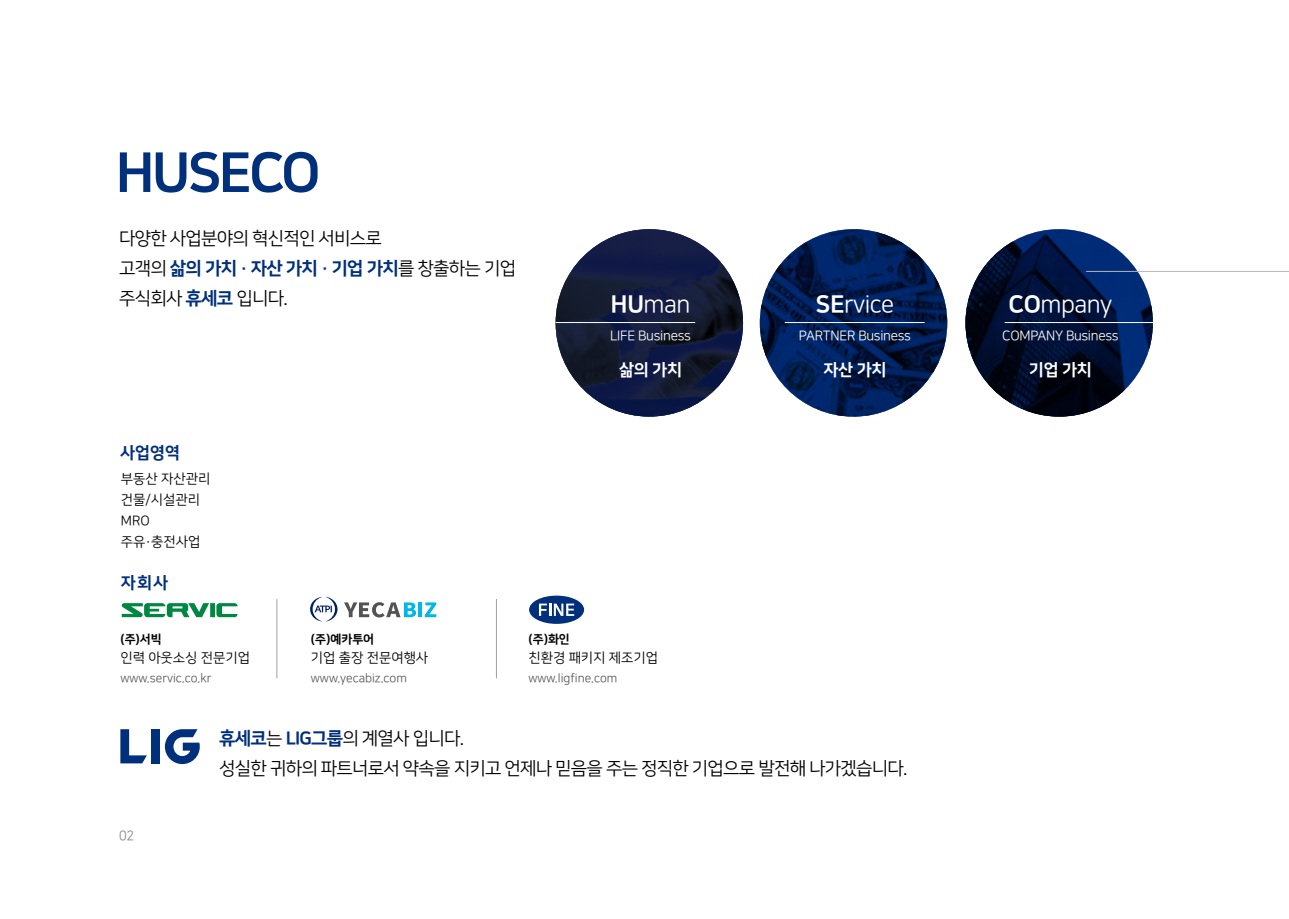
<style>
.page{position:relative;width:1289px;height:919px;background:#fff}
.page>*{position:absolute;margin:0;border:0;box-sizing:border-box;transform-origin:0 0}
.t1{font:24px "Nanum Square R";letter-spacing:-.02em;color:#fff}
.t2{font:18px/30px "Nanum Square R";letter-spacing:-.04em;color:#000}
.t3{font:18px "Nanum Square EB";letter-spacing:-.04em;color:#002f7b}
.t4{font:16.5px "Nanum Square EB";letter-spacing:-.02em;color:#fff}
.t5{font:16.5px "Nanum Square EB";color:#002f7b}
.t6{font:13.5px/21px "Nanum Square R";color:#000}
.t7{font:13.5px "Nanum Square R";letter-spacing:-.02em;color:#fff}
.t8{font:13.5px "Nanum Square R";color:#898989;scale:.95 1}
.t9{font:12px "Nanum Square R";color:#595757}
.t10{font:12px "Nanum Square EB";color:#000}
.s1{font-family:"Nanum Square R";color:#000}
.s2{font-family:"Nanum Square EB";color:#002f7b}
.s3{font-family:"Nanum Square EB"}
</style>
<div class="page">
<hr style="left:1288px;top:0;width:1px;height:918px;background:#f8f9f1">
<svg style="left:555px;top:229px;width:188px;height:187px;background:#131b3b"></svg>
<svg style="left:759px;top:229px;width:188px;height:187px;background:#011e53"></svg>
<svg style="left:965px;top:229px;width:187px;height:187px;background:#011134"></svg>
<svg style="left:120px;top:729px;width:27px;height:34px"></svg>
<div style="left:151px;top:729px;width:9px;height:34px;background:#002f7b"></div>
<svg style="left:165px;top:729px;width:35px;height:35px"></svg>
<hr style="left:555px;top:322px;width:140px;height:1px;background:#fff">
<hr style="left:784px;top:322px;width:140px;height:1px;background:#fff">
<hr style="left:1004px;top:322px;width:155px;height:1px;background:#fff">
<svg style="left:122px;top:603px;width:116px;height:14px"></svg>
<svg style="left:344px;top:602px;width:72px;height:15px"></svg>
<hr style="left:418px;top:602px;width:4px;height:15px;background:#00b7e7">
<svg style="left:425px;top:602px;width:11px;height:15px"></svg>
<svg style="left:310px;top:597px;width:27px;height:24px"></svg>
<div style="left:529px;top:595px;width:55px;height:28px;background:#002f7b;border-radius:50%"></div>
<svg style="left:539px;top:603px;width:35px;height:13px"></svg>
<svg style="left:120px;top:152px;width:30px;height:40px"></svg>
<svg style="left:156px;top:152px;width:161px;height:40px"></svg>
<hr style="left:276px;top:599px;width:1px;height:79px;background:#9fa0a0">
<hr style="left:496px;top:599px;width:1px;height:79px;background:#9fa0a0">
<svg style="left:1085px;top:271px;width:203px;height:142px"></svg>
<p class="t2" style="left:119px;top:224px;width:264px">다양한 사업분야의 혁신적인 서비스로</p>
<p class="t3" style="left:119px;top:259px;width:398px"><span class="s1">고객의</span> 삶의 가치 · 자산 가치 · 기업 가치<span class="s1">를 창출하는 기업</span></p>
<p class="t2" style="left:119px;top:284px;width:170px">주식회사 <span class="s2">휴세코</span> 입니다.</p>
<h1 class="t1" style="left:610px;top:292px;width:81px"><span class="s3">HU</span>man</h1>
<h1 class="t1" style="left:815px;top:292px;width:80px"><span class="s3">SE</span>rvice</h1>
<h1 class="t1" style="left:1008px;top:292px;width:105px"><span class="s3">CO</span>mpany</h1>
<p class="t7" style="left:610px;top:328px;width:82px">LIFE Business</p>
<p class="t7" style="left:799px;top:328px;width:113px">PARTNER Business</p>
<p class="t7" style="left:1002px;top:328px;width:118px">COMPANY Business</p>
<p class="t4" style="left:619px;top:361px;width:64px">삶의 가치</p>
<p class="t4" style="left:823px;top:361px;width:64px">자산 가치</p>
<p class="t4" style="left:1028px;top:361px;width:64px">기업 가치</p>
<p class="t5" style="left:120px;top:443px;width:62px">사업영역</p>
<p class="t6" style="left:121px;top:468px;width:91px">부동산 자산관리 건물/시설관리<br>MRO 주유·충전사업</p>
<p class="t5" style="left:121px;top:573px;width:49px">자회사</p>
<p class="t10" style="left:120px;top:633px;width:43px">(주)서빅</p>
<p class="t6" style="left:120px;top:647px;width:131px">인력 아웃소싱 전문기업</p>
<p class="t9" style="left:120px;top:671px;width:93px">www.servic.co.kr</p>
<p class="t10" style="left:311px;top:633px;width:65px">(주)예카투어</p>
<p class="t6" style="left:311px;top:647px;width:119px">기업 출장 전문여행사</p>
<p class="t9" style="left:311px;top:671px;width:97px">www.yecabiz.com</p>
<p class="t10" style="left:528px;top:633px;width:43px">(주)화인</p>
<p class="t6" style="left:528px;top:647px;width:131px">친환경 패키지 제조기업</p>
<p class="t9" style="left:528px;top:671px;width:91px">www.ligfine.com</p>
<p class="t8" style="left:119px;top:828px;width:17px">02</p>
<p class="t2" style="left:219px;top:723px;width:690px"><span class="s2">휴세코</span>는 <span class="s2">LIG그룹</span>의 계열사 입니다.<br>성실한 귀하의 파트너로서 약속을 지키고 언제나 믿음을 주는 정직한 기업으로 발전해 나가겠습니다.</p>
</div>
